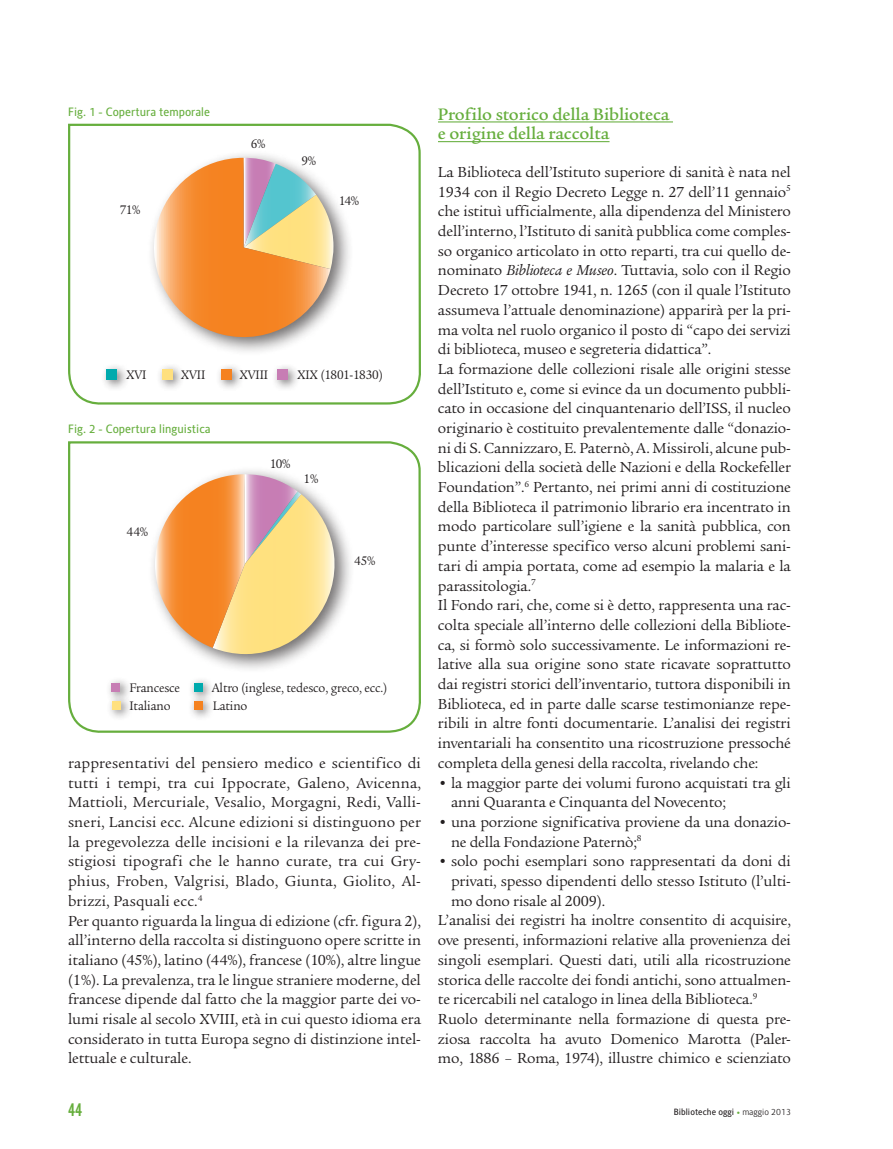
<style>
.page{position:relative;width:893px;height:1149px;background:#fff}
.page>*{position:absolute;margin:0;border:0;box-sizing:border-box;transform-origin:0 0}
.t1{font:500 18px/19.6px "Legacy Ser ITC";letter-spacing:-.01em;color:#66ae3d}
.t2{font:18px "Alternate Gothic No 2 BT";color:#66ae3d}
.t3{font:15.75px/19.6px "Legacy Ser ITC";letter-spacing:-.01em;color:#231f20}
.t4{font:13.5px "Legacy Ser ITC";letter-spacing:-.01em;color:#231f20;scale:.95 1}
.t5{font:12px "Alber";color:#66ae3d}
.t6{font:9px "Alber";color:#231f20}
.s1{font-style:italic}
.s2{font-weight:700;font-style:italic;color:#66ae3d}
.s3{font-weight:300}
</style>
<div class="page">
<hr style="left:438px;top:121px;width:235px;height:1px;background:#66ae3d">
<hr style="left:438px;top:141px;width:171px;height:1px;background:#66ae3d">
<svg style="left:68px;top:123px;width:353px;height:282px"></svg>
<div style="left:146px;top:149px;width:207px;height:207px;background:#231f20;opacity:.65"></div>
<svg style="left:145px;top:158px;width:188px;height:188px"></svg>
<div style="left:156px;top:362px;width:29px;height:29px;background:#231f20;opacity:.65"></div>
<div style="left:162px;top:369px;width:10px;height:10px;background:#ffe07f"></div>
<div style="left:215px;top:362px;width:29px;height:29px;background:#231f20;opacity:.65"></div>
<div style="left:221px;top:369px;width:11px;height:10px;background:#f58220"></div>
<div style="left:271px;top:362px;width:29px;height:29px;background:#231f20;opacity:.65"></div>
<div style="left:277px;top:369px;width:11px;height:11px;background:#c77db4"></div>
<div style="left:100px;top:362px;width:29px;height:29px;background:#231f20;opacity:.65"></div>
<div style="left:106px;top:369px;width:11px;height:10px;background:#00aaad"></div>
<svg style="left:68px;top:441px;width:353px;height:292px"></svg>
<div style="left:147px;top:465px;width:207px;height:208px;background:#231f20;opacity:.65"></div>
<svg style="left:155px;top:474px;width:191px;height:180px"></svg>
<div style="left:105px;top:676px;width:27px;height:27px;background:#231f20;opacity:.65"></div>
<div style="left:111px;top:682px;width:9px;height:9px;background:#c77db4"></div>
<div style="left:106px;top:694px;width:27px;height:26px;background:#231f20;opacity:.65"></div>
<div style="left:112px;top:700px;width:9px;height:9px;background:#ffe07f"></div>
<div style="left:187px;top:676px;width:27px;height:27px;background:#231f20;opacity:.65"></div>
<div style="left:194px;top:682px;width:8px;height:9px;background:#00aaad"></div>
<div style="left:187px;top:694px;width:27px;height:26px;background:#231f20;opacity:.65"></div>
<div style="left:194px;top:700px;width:8px;height:9px;background:#f58220"></div>
<p class="t5" style="left:68px;top:104px;width:144px">Fig. 1 - Copertura temporale</p>
<p class="t4" style="left:120px;top:202px;width:23px">71%</p>
<p class="t4" style="left:251px;top:136px;width:17px">6%</p>
<p class="t4" style="left:301px;top:153px;width:17px">9%</p>
<p class="t4" style="left:339px;top:193px;width:23px">14%</p>
<p class="t4" style="left:126px;top:367px;width:23px">XVI</p>
<p class="t4" style="left:181px;top:367px;width:27px">XVII</p>
<p class="t4" style="left:239px;top:367px;width:32px">XVIII</p>
<p class="t4" style="left:297px;top:367px;width:92px">XIX (1801-1830)</p>
<p class="t5" style="left:68px;top:421px;width:144px">Fig. 2 - Copertura linguistica</p>
<p class="t4" style="left:126px;top:524px;width:24px">44%</p>
<p class="t4" style="left:270px;top:456px;width:23px">10%</p>
<p class="t4" style="left:303px;top:471px;width:17px">1%</p>
<p class="t4" style="left:354px;top:553px;width:24px">45%</p>
<p class="t4" style="left:129px;top:680px;width:55px">Francesce</p>
<p class="t4" style="left:212px;top:680px;width:186px">Altro (inglese, tedesco, greco, ecc.)</p>
<p class="t4" style="left:129px;top:698px;width:45px">Italiano</p>
<p class="t4" style="left:213px;top:698px;width:38px">Latino</p>
<p class="t3" style="left:68px;top:753px;width:354px">rappresentativi del pensiero medico e scientifico di tutti i tempi, tra cui Ippocrate, Galeno, Avicenna, Mattioli, Mercuriale, Vesalio, Morgagni, Redi, Valli&shy;sneri, Lancisi ecc. Alcune edizioni si distinguono per la pregevolezza delle incisioni e la rilevanza dei pre&shy;stigiosi tipografi che le hanno curate, tra cui Gry&shy;phius, Froben, Valgrisi, Blado, Giunta, Giolito, Al&shy;brizzi, Pasquali ecc.<sup>4<br></sup>Per quanto riguarda la lingua di edizione (cfr. figura 2), all’interno della raccolta si distinguono opere scritte in italiano (45%), latino (44%), francese (10%), altre lingue (1%). La prevalenza, tra le lingue straniere moderne, del francese dipende dal fatto che la maggior parte dei vo&shy;lumi risale al secolo XVIII, età in cui questo idioma era considerato in tutta Europa segno di distinzione intel&shy;lettuale e culturale.</p>
<p class="t1" style="left:438px;top:104px;width:233px">Profilo storico della Biblioteca e origine della raccolta</p>
<p class="t3" style="left:438px;top:162px;width:354px">La Biblioteca dell’Istituto superiore di sanità è nata nel 1934 con il Regio Decreto Legge n. 27 dell’11 gennaio<sup>5 </sup>che istituì ufficialmente, alla dipendenza del Ministero dell’interno, l’Istituto di sanità pubblica come comples&shy;so organico articolato in otto reparti, tra cui quello de&shy;nominato <span class="s1">Biblioteca e Museo</span>. Tuttavia, solo con il Regio Decreto 17 ottobre 1941, n. 1265 (con il quale l’Istituto assumeva l’attuale denominazione) apparirà per la pri&shy;ma volta nel ruolo organico il posto di “capo dei servizi di biblioteca, museo e segreteria didattica”.<br>La formazione delle collezioni risale alle origini stesse dell’Istituto e, come si evince da un documento pubbli&shy;cato in occasione del cinquantenario dell’ISS, il nucleo originario è costituito prevalentemente dalle “donazio&shy;ni di S. Cannizzaro, E. Paternò, A. Missiroli, alcune pub&shy;blicazioni della società delle Nazioni e della Rockefeller Foundation”.<sup>6</sup> Pertanto, nei primi anni di costituzione della Biblioteca il patrimonio librario era incentrato in modo particolare sull’igiene e la sanità pubblica, con punte d’interesse specifico verso alcuni problemi sani&shy;tari di ampia portata, come ad esempio la malaria e la parassitologia.<sup>7<br></sup>Il Fondo rari, che, come si è detto, rappresenta una rac&shy;colta speciale all’interno delle collezioni della Bibliote&shy;ca, si formò solo successivamente. Le informazioni re&shy;lative alla sua origine sono state ricavate soprattutto dai registri storici dell’inventario, tuttora disponibili in Biblioteca, ed in parte dalle scarse testimonianze repe&shy;ribili in altre fonti documentarie. L’analisi dei registri inventariali ha consentito una ricostruzione pressoché completa della genesi della raccolta, rivelando che:</p>
<p class="t3" style="left:451px;top:772px;width:341px;text-indent:-13px">• la maggior parte dei volumi furono acquistati tra gli anni Quaranta e Cinquanta del Novecento;</p>
<p class="t3" style="left:451px;top:812px;width:341px;text-indent:-13px">• una porzione significativa proviene da una donazio&shy;ne della Fondazione Paternò;<sup>8</sup></p>
<p class="t3" style="left:438px;top:851px;width:354px">• solo pochi esemplari sono rappresentati da doni di</p>
<p class="t3" style="left:451px;top:871px;width:341px">privati, spesso dipendenti dello stesso Istituto (l’ulti-</p>
<p class="t3" style="left:451px;top:890px;width:156px">mo dono risale al 2009).</p>
<p class="t3" style="left:438px;top:910px;width:354px">L’analisi dei registri ha inoltre consentito di acquisire,</p>
<p class="t3" style="left:438px;top:930px;width:354px">ove presenti, informazioni relative alla provenienza dei</p>
<p class="t3" style="left:438px;top:949px;width:354px">singoli esemplari. Questi dati, utili alla ricostruzione</p>
<p class="t3" style="left:438px;top:969px;width:354px">storica delle raccolte dei fondi antichi, sono attualmen-</p>
<p class="t3" style="left:438px;top:989px;width:321px">te ricercabili nel catalogo in linea della Biblioteca.<sup>9</sup></p>
<p class="t3" style="left:438px;top:1008px;width:354px">Ruolo determinante nella formazione di questa pre-</p>
<p class="t3" style="left:438px;top:1028px;width:354px">ziosa raccolta ha avuto Domenico Marotta (Paler-</p>
<p class="t3" style="left:438px;top:1048px;width:354px">mo, 1886 – Roma, 1974), illustre chimico e scienziato</p>
<p class="t2" style="left:68px;top:1099px;width:16px">44</p>
<p class="t6" style="left:674px;top:1106px;width:119px">Biblioteche oggi <span class="s2">•</span> <span class="s3">maggio 2013</span></p>
</div>
